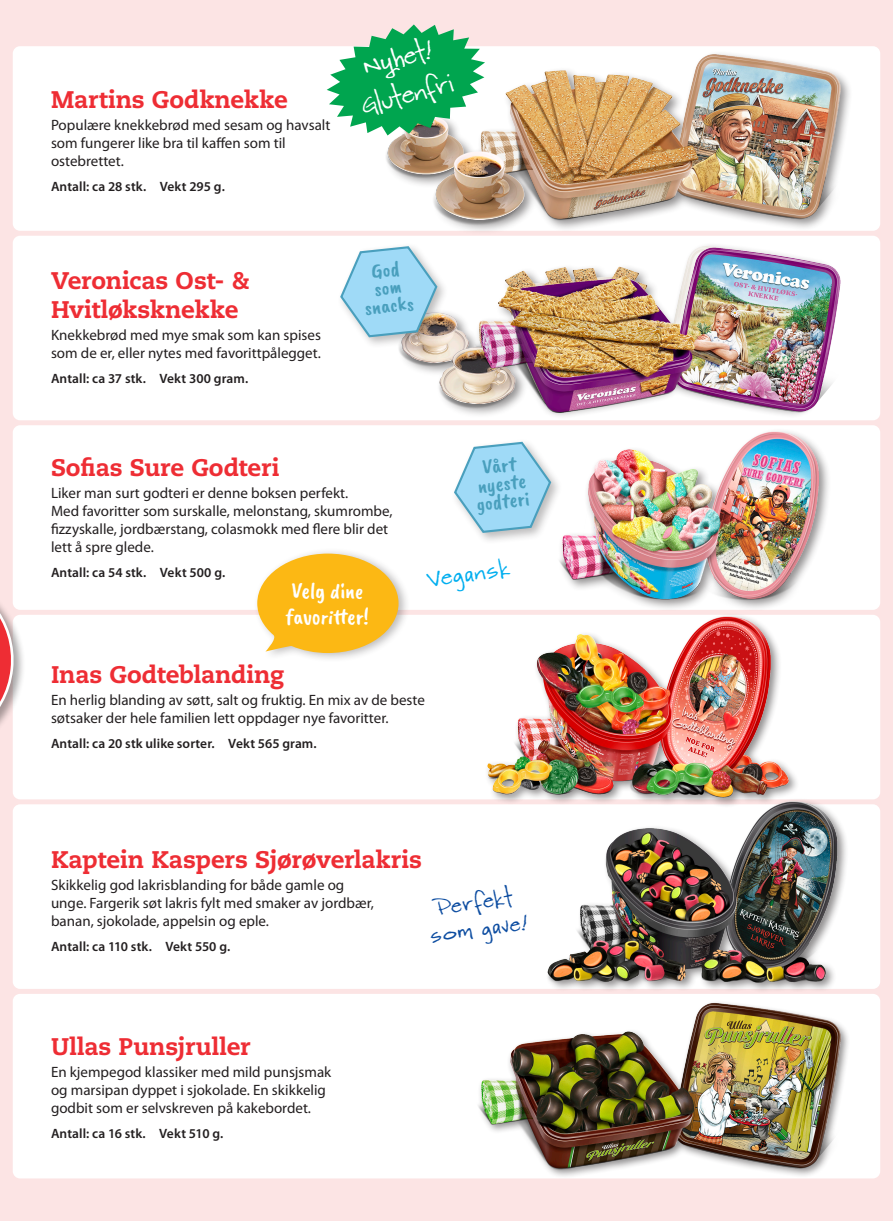
<style>
.page{position:relative;width:893px;height:1221px;background:#fff}
.page>*{position:absolute;margin:0;border:0;box-sizing:border-box;transform-origin:0 0}
.t1{font:27.15px/37.5px "Wordy Diva";color:#fff;text-align:center}
.t2{font:800 24px/28.8px "Caecilia LT Std";letter-spacing:-.005em;color:#ee2d34}
.t3{font:24px "Wordy Diva";color:#00aeef}
.t4{font:22.5px/25.5px "Caveat Brush";letter-spacing:-.005em;color:#fff}
.t5{font:22.5px/27px "Wordy Diva";color:#0d4da1;text-align:center}
.t6{font:21px/18px "Caveat Brush";color:#499fbd;text-align:center}
.t7{font:15px/18px "Myriad Pro";color:#231f20}
.t8{font:600 13.5px "Myriad Pro";letter-spacing:.005em;color:#231f20}
</style>
<div class="page">
<div style="left:0;top:0;width:893px;height:1220px;background:#fce4e4"></div>
<div style="left:13px;top:46px;width:867px;height:185px;background:#fff;border-radius:7px"></div>
<div style="left:13px;top:236px;width:867px;height:184px;background:#fff;border-radius:7px"></div>
<div style="left:13px;top:425px;width:867px;height:185px;background:#fff;border-radius:7px"></div>
<div style="left:13px;top:614px;width:867px;height:185px;background:#fff;border-radius:7px"></div>
<div style="left:13px;top:804px;width:867px;height:184px;background:#fff;border-radius:7px"></div>
<div style="left:13px;top:993px;width:867px;height:185px;background:#fff;border-radius:7px"></div>
<img style="left:531px;top:800px;width:342px;height:194px">
<div style="left:484px;top:612px;width:315px;height:196px;background:#231f20;opacity:.5"></div>
<img style="left:432px;top:612px;width:363px;height:191px">
<img style="left:450px;top:991px;width:421px;height:188px">
<div style="left:0;top:570px;width:26px;height:190px;background:#231f20;opacity:.4"></div>
<svg style="left:0;top:570px;width:20px;height:181px"></svg>
<div style="left:253px;top:547px;width:158px;height:116px;background:#231f20;opacity:.3"></div>
<svg style="left:257px;top:553px;width:142px;height:100px;background:#fac443"></svg>
<img style="left:399px;top:264px;width:442px;height:152px">
<div style="left:337px;top:243px;width:112px;height:106px;background:#231f20;opacity:.3"></div>
<svg style="left:339px;top:244px;width:100px;height:94px"></svg>
<img style="left:381px;top:50px;width:499px;height:214px">
<img style="left:559px;top:431px;width:270px;height:178px">
<div style="left:451px;top:438px;width:112px;height:107px;background:#231f20;opacity:.3"></div>
<svg style="left:453px;top:440px;width:99px;height:94px"></svg>
<svg style="left:327px;top:24px;width:158px;height:111px"></svg>
<p class="t2" style="left:51px;top:85px;width:238px">Martins Godknekke</p>
<p class="t7" style="left:51px;top:117px;width:281px">Populære knekkebrød med sesam og havsalt</p>
<p class="t7" style="left:51px;top:135px;width:236px">som fungerer like bra til kaffen som til</p>
<p class="t7" style="left:51px;top:153px;width:74px">ostebrettet.</p>
<p class="t8" style="left:51px;top:179px;width:175px">Antall: ca 28 stk. Vekt 295 g.</p>
<p class="t2" style="left:51px;top:266px;width:200px">Veronicas Ost- &amp;<br>Hvitløksknekke</p>
<p class="t7" style="left:51px;top:326px;width:271px">Knekkebrød med mye smak som kan spises</p>
<p class="t7" style="left:51px;top:344px;width:271px">som de er, eller nytes med favorittpålegget.</p>
<p class="t8" style="left:51px;top:371px;width:199px">Antall: ca 37 stk. Vekt 300 gram.</p>
<p class="t1" style="left:348px;top:54px;width:96px;rotate:-15deg">Nyhet!<br>Glutenfri</p>
<p class="t6" style="left:360px;top:264px;width:51px;rotate:-6deg">God som snacks</p>
<p class="t2" style="left:51px;top:453px;width:230px">Sofias Sure Godteri</p>
<p class="t7" style="left:51px;top:484px;width:299px">Liker man surt godteri er denne boksen perfekt.</p>
<p class="t7" style="left:51px;top:502px;width:343px">Med favoritter som surskalle, melonstang, skumrombe, fizzyskalle, jordbærstang, colasmokk med flere blir det lett å spre glede.</p>
<p class="t8" style="left:51px;top:564px;width:176px">Antall: ca 54 stk. Vekt 500 g.</p>
<p class="t4" style="left:286px;top:579px;width:84px">Velg dine favoritter!</p>
<p class="t6" style="left:472px;top:459px;width:55px;rotate:-6deg">Vårt nyeste godteri</p>
<p class="t3" style="left:426px;top:564px;width:83px;rotate:-8deg">Vegansk</p>
<p class="t2" style="left:51px;top:660px;width:235px">Inas Godteblanding</p>
<p class="t7" style="left:51px;top:691px;width:375px">En herlig blanding av søtt, salt og fruktig. En mix av de beste søtsaker der hele familien lett oppdager nye favoritter.</p>
<p class="t8" style="left:51px;top:735px;width:267px">Antall: ca 20 stk ulike sorter. Vekt 565 gram.</p>
<p class="t2" style="left:51px;top:844px;width:372px">Kaptein Kaspers Sjørøverlakris</p>
<p class="t7" style="left:51px;top:876px;width:324px">Skikkelig god lakrisblanding for både gamle og unge. Fargerik søt lakris fylt med smaker av jordbær, banan, sjokolade, appelsin og eple.</p>
<p class="t8" style="left:51px;top:938px;width:181px">Antall: ca 110 stk. Vekt 550 g.</p>
<p class="t5" style="left:425px;top:897px;width:99px;rotate:-8deg">Perfekt som gave!</p>
<p class="t2" style="left:51px;top:1031px;width:201px">Ullas Punsjruller</p>
<p class="t7" style="left:51px;top:1063px;width:282px">En kjempegod klassiker med mild punsjsmak</p>
<p class="t7" style="left:51px;top:1081px;width:276px">og marsipan dyppet i sjokolade. En skikkelig</p>
<p class="t7" style="left:51px;top:1099px;width:262px">godbit som er selvskreven på kakebordet.</p>
<p class="t8" style="left:51px;top:1125px;width:174px">Antall: ca 16 stk. Vekt 510 g.</p>
</div>
